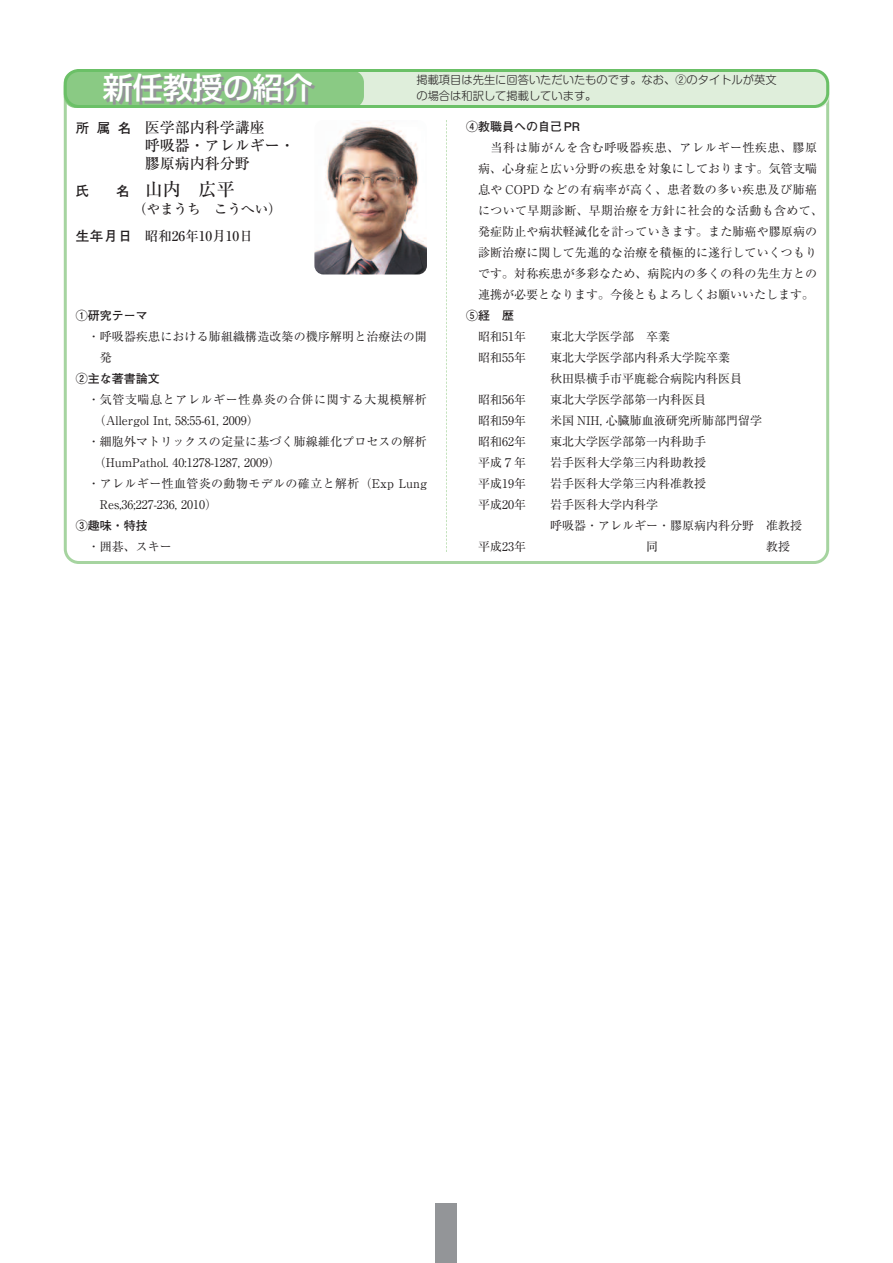
<style>
.page{position:relative;width:893px;height:1263px;background:#fff}
.page>*{position:absolute;margin:0;border:0;box-sizing:border-box;transform-origin:0 0}
.t1{font:500 30px "Shin Go Pro";color:#fff}
.t2{font:500 18px "Ryumin Pro";color:#231f20}
.t3{font:500 15px/18px "Ryumin Pro";color:#231f20}
.t4{font:500 13.5px/27px "Ryumin Pro";color:#231f20}
.t5{font:700 13.5px "Futo Go B101 Pro";color:#231f20}
.t6{font:12px/21px "Ryumin Pro";letter-spacing:.01em;color:#231f20}
.t7{font:700 12px "Futo Go B101 Pro";color:#231f20}
.t8{font:12px "Ryumin Pro";letter-spacing:.03em;color:#231f20}
.t9{font:12px "Ryumin Pro";letter-spacing:.05em;color:#231f20}
.t10{font:300 11.25px/15.8px "Shin M Go Pro";color:#231f20}
.s1{font-family:"Futo Go B101 Pro";font-weight:700;font-size:13.5px}
.s2{font-family:"Futo Go B101 Pro";font-weight:700}
</style>
<div class="page">
<div style="left:436px;top:1203px;width:21px;height:60px;background:#939598"></div>
<svg style="left:64px;top:108px;width:765px;height:456px"></svg>
<img style="left:314px;top:120px;width:113px;height:154px;border-radius:9px">
<svg style="left:446px;top:120px;width:1px;height:432px"></svg>
<svg style="left:64px;top:69px;width:765px;height:39px;background:#b0dbac"></svg>
<h1 class="t1" style="left:103px;top:63px;width:211px">新任教授の紹介</h1>
<p class="t10" style="left:416px;top:71px;width:361px">掲載項目は先生に回答いただいたものです。なお、②のタイトルが英文の場合は和訳して掲載しています。</p>
<p class="t3" style="left:145px;top:118px;width:151px;text-indent:-69px"><span class="s1">所属名</span> 医学部内科学講座<br>呼吸器・アレルギー・膠原病内科分野</p>
<p class="t5" style="left:76px;top:180px;width:15px">氏</p>
<h2 class="t2" style="left:116px;top:175px;width:120px"><span class="s1">名</span> 山内 広平</h2>
<p class="t4" style="left:76px;top:195px;width:207px;text-indent:57px">（やまうち こうへい）<span class="s2">生年月日</span> 昭和26年10月10日</p>
<p class="t7" style="left:76px;top:305px;width:73px">①研究テーマ</p>
<p class="t6" style="left:100px;top:325px;width:329px;text-indent:-12px">・呼吸器疾患における肺組織構造改築の機序解明と治療法の開発</p>
<p class="t7" style="left:76px;top:368px;width:85px">②主な著書論文</p>
<p class="t9" style="left:88px;top:390px;width:340px">・気管支喘息とアレルギー性鼻炎の合併に関する大規模解析</p>
<p class="t6" style="left:94px;top:409px;width:166px">（Allergol Int, 58:55-61, 2009）</p>
<p class="t6" style="left:88px;top:430px;width:340px">・細胞外マトリックスの定量に基づく肺線維化プロセスの解析</p>
<p class="t6" style="left:94px;top:451px;width:188px">（HumPathol. 40:1278-1287, 2009）</p>
<p class="t8" style="left:88px;top:474px;width:341px">・アレルギー性血管炎の動物モデルの確立と解析（Exp Lung</p>
<p class="t6" style="left:100px;top:493px;width:119px">Res,36;227-236, 2010）</p>
<p class="t7" style="left:76px;top:515px;width:73px">③趣味・特技</p>
<p class="t6" style="left:88px;top:535px;width:85px">・囲碁、スキー</p>
<p class="t7" style="left:466px;top:116px;width:116px">④教職員への自己PR</p>
<p class="t6" style="left:478px;top:136px;width:347px;text-indent:13px">当科は肺がんを含む呼吸器疾患、アレルギー性疾患、膠原病、心身症と広い分野の疾患を対象にしております。気管支喘息や COPD などの有病率が高く、患者数の多い疾患及び肺癌について早期診断、早期治療を方針に社会的な活動も含めて、発症防止や病状軽減化を計っていきます。また肺癌や膠原病の診断治療に関して先進的な治療を積極的に遂行していくつもりです。対称疾患が多彩なため、病院内の多くの科の先生方との連携が必要となります。今後ともよろしくお願いいたします。</p>
<p class="t7" style="left:466px;top:305px;width:49px">⑤経 歴</p>
<p class="t6" style="left:478px;top:325px;width:49px">昭和51年</p>
<p class="t6" style="left:550px;top:325px;width:121px">東北大学医学部 卒業</p>
<p class="t6" style="left:478px;top:346px;width:49px">昭和55年</p>
<p class="t6" style="left:550px;top:346px;width:193px">東北大学医学部内科系大学院卒業秋田県横手市平鹿総合病院内科医員</p>
<p class="t6" style="left:478px;top:388px;width:49px">昭和56年</p>
<p class="t6" style="left:550px;top:388px;width:157px">東北大学医学部第一内科医員</p>
<p class="t6" style="left:478px;top:409px;width:49px">昭和59年</p>
<p class="t6" style="left:550px;top:409px;width:213px">米国 NIH, 心臓肺血液研究所肺部門留学</p>
<p class="t6" style="left:478px;top:430px;width:49px">昭和62年</p>
<p class="t6" style="left:550px;top:430px;width:157px">東北大学医学部第一内科助手</p>
<p class="t6" style="left:478px;top:451px;width:49px">平成７年</p>
<p class="t6" style="left:550px;top:451px;width:157px">岩手医科大学第三内科助教授</p>
<p class="t6" style="left:478px;top:472px;width:49px">平成19年</p>
<p class="t6" style="left:550px;top:472px;width:157px">岩手医科大学第三内科准教授</p>
<p class="t6" style="left:478px;top:493px;width:49px">平成20年</p>
<p class="t6" style="left:550px;top:493px;width:253px">岩手医科大学内科学<br>呼吸器・アレルギー・膠原病内科分野 准教授</p>
<p class="t6" style="left:478px;top:535px;width:49px">平成23年</p>
<p class="t6" style="left:646px;top:535px;width:13px">同</p>
<p class="t6" style="left:766px;top:535px;width:25px">教授</p>
</div>
